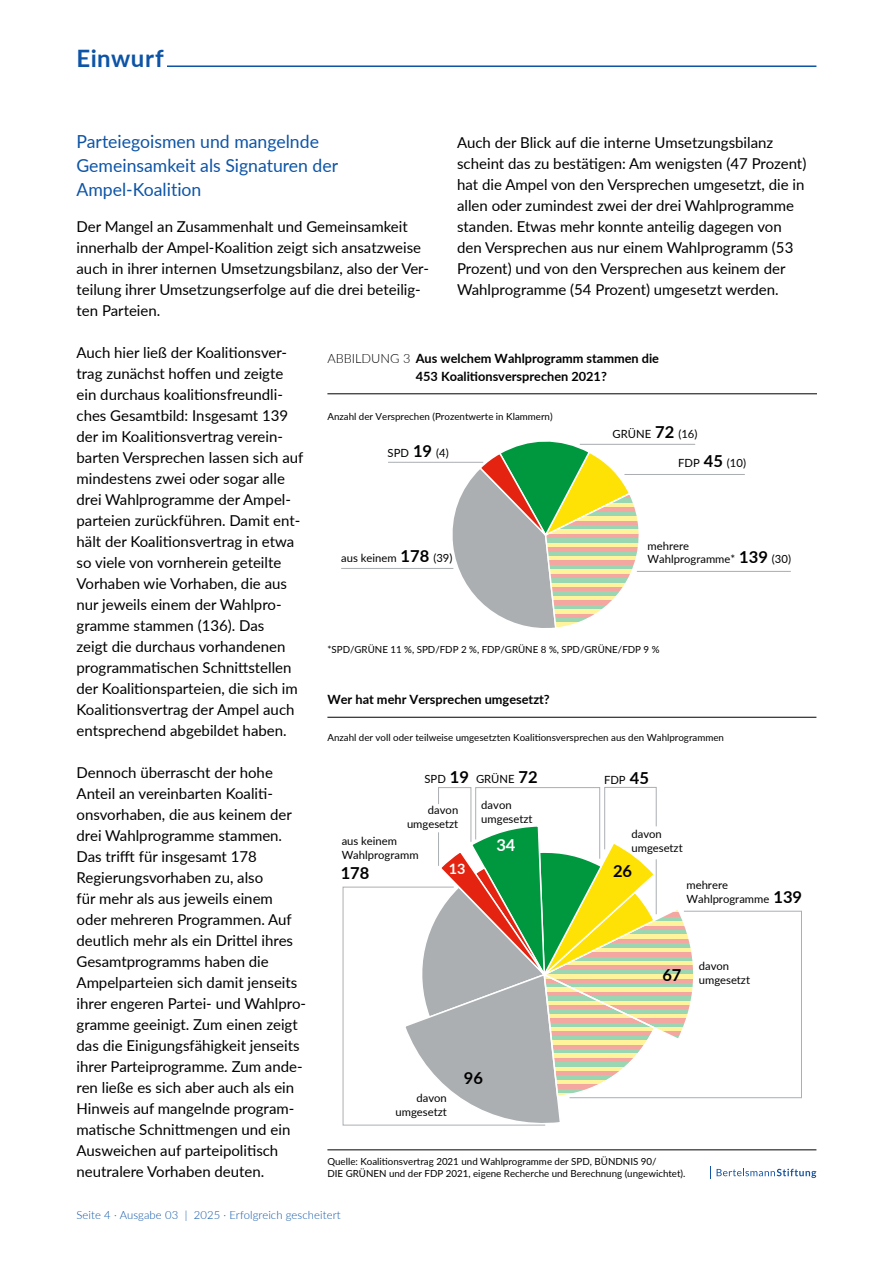
<style>
.page{position:relative;width:893px;height:1263px;background:#fff}
.page>*{position:absolute;margin:0;border:0;box-sizing:border-box;transform-origin:0 0}
.t1{font:700 24px "Lato";letter-spacing:.02em;color:#0d54a6}
.t2{font:18px/24px "Lato";color:#0d54a6}
.t3{font:700 16.5px "Lato";color:#000}
.t4{font:700 16.5px "Lato";color:#fff}
.t5{font:15px/21px "Lato";color:#000}
.t6{font:700 14.4px "Lato";color:#fff}
.t7{font:700 12.75px/18px "Lato";color:#000}
.t8{font:11.25px/13.5px "Lato";color:#000}
.t9{font:300 11.25px "Lato";letter-spacing:.01em;color:#0d54a6}
.t10{font:9.75px/11.7px "Lato";color:#000}
.s1{font-weight:300}
.s2{font-weight:700;font-size:16.5px}
</style>
<div class="page">
<hr style="left:77px;top:65px;width:739px;height:2px;background:#0d54a6">
<div style="left:77px;top:31px;width:90px;height:43px;background:#fff"></div>
<svg style="left:717px;top:1169px;width:99px;height:9px"></svg>
<svg style="left:710px;top:1166px;width:1px;height:13px"></svg>
<hr style="left:327px;top:393px;width:489px;height:1px;background:#000">
<hr style="left:327px;top:1149px;width:489px;height:1px;background:#000">
<hr style="left:388px;top:462px;width:95px;height:1px;background:#abafb2">
<hr style="left:341px;top:568px;width:112px;height:1px;background:#abafb2">
<hr style="left:580px;top:444px;width:115px;height:1px;background:#abafb2">
<hr style="left:624px;top:474px;width:121px;height:1px;background:#abafb2">
<hr style="left:637px;top:571px;width:154px;height:1px;background:#abafb2">
<hr style="left:327px;top:717px;width:489px;height:1px;background:#000">
<svg style="left:342px;top:886px;width:61px;height:240px"></svg>
<svg style="left:403px;top:787px;width:399px;height:339px"></svg>
<hr style="left:656px;top:859px;width:1px;height:55px;background:#abafb2">
<hr style="left:438px;top:832px;width:1px;height:34px;background:#abafb2">
<svg style="left:448px;top:441px;width:204px;height:187px"></svg>
<h1 class="t1" style="left:77px;top:40px;width:89px">Einwurf</h1>
<p class="t2" style="left:77px;top:129px;width:263px">Parteiegoismen und mangelnde<br>Gemeinsamkeit als Signaturen der<br>Ampel-Koalition</p>
<p class="t5" style="left:77px;top:215px;width:354px">Der Mangel an Zusammenhalt und Gemeinsamkeit innerhalb der Ampel-Koalition zeigt sich ansatzweise auch in ihrer internen Umsetzungsbilanz, also der Ver&shy;teilung ihrer Umsetzungserfolge auf die drei beteilig&shy;ten Parteien.</p>
<p class="t5" style="left:77px;top:341px;width:228px">Auch hier ließ der Koalitionsver&shy;trag zunächst hoffen und zeigte ein durchaus koalitionsfreundli&shy;ches Gesamtbild: Insgesamt 139 der im Koalitionsvertrag verein&shy;barten Versprechen lassen sich auf mindestens zwei oder sogar alle drei Wahlprogramme der Ampel&shy;parteien zurückführen. Damit ent&shy;hält der Koalitionsvertrag in etwa so viele von vornherein geteilte Vorhaben wie Vorhaben, die aus nur jeweils einem der Wahlpro&shy;gramme stammen (136). Das<br>zeigt die durchaus vorhandenen programmatischen Schnittstellen der Koalitionsparteien, die sich im Koalitionsvertrag der Ampel auch entsprechend abgebildet haben.</p>
<p class="t5" style="left:77px;top:761px;width:231px">Dennoch überrascht der hohe<br>Anteil an vereinbarten Koaliti&shy;onsvorhaben, die aus keinem der drei Wahlprogramme stammen.<br>Das trifft für insgesamt 178<br>Regierungsvorhaben zu, also<br>für mehr als aus jeweils einem oder mehreren Programmen. Auf deutlich mehr als ein Drittel ihres<br>Gesamtprogramms haben die<br>Ampelparteien sich damit jenseits ihrer engeren Partei- und Wahlpro&shy;gramme geeinigt. Zum einen zeigt das die Einigungsfähigkeit jenseits ihrer Parteiprogramme. Zum ande&shy;ren ließe es sich aber auch als ein<br>Hinweis auf mangelnde program&shy;matische Schnittmengen und ein<br>Ausweichen auf parteipolitisch neutralere Vorhaben deuten.</p>
<p class="t5" style="left:457px;top:131px;width:351px">Auch der Blick auf die interne Umsetzungsbilanz scheint das zu bestätigen: Am wenigsten (47 Prozent) hat die Ampel von den Versprechen umgesetzt, die in allen oder zumindest zwei der drei Wahlprogramme standen. Etwas mehr konnte anteilig dagegen von den Versprechen aus nur einem Wahlprogramm (53<br>Prozent) und von den Versprechen aus keinem der Wahlprogramme (54 Prozent) umgesetzt werden.</p>
<p class="t7" style="left:416px;top:349px;width:245px;text-indent:-88px"><span class="s1">ABBILDUNG 3</span> Aus welchem Wahlprogramm stammen die<br>453 Koalitionsversprechen 2021?</p>
<p class="t10" style="left:327px;top:411px;width:227px">Anzahl der Versprechen (Prozentwerte in Klammern)</p>
<p class="t8" style="left:613px;top:426px;width:86px">GRÜNE <span class="s2">72</span> (16)</p>
<p class="t8" style="left:388px;top:445px;width:63px">SPD <span class="s2">19</span> (4)</p>
<p class="t8" style="left:678px;top:456px;width:69px">FDP <span class="s2">45</span> (10)</p>
<p class="t8" style="left:341px;top:551px;width:113px">aus keinem <span class="s2">178</span> (39)</p>
<p class="t8" style="left:647px;top:538px;width:145px">mehrere<br>Wahlprogramme* <span class="s2">139</span> (30)</p>
<p class="t10" style="left:327px;top:643px;width:334px">*SPD/GRÜNE 11 %, SPD/FDP 2 %, FDP/GRÜNE 8 %, SPD/GRÜNE/FDP 9 %</p>
<p class="t7" style="left:327px;top:690px;width:224px">Wer hat mehr Versprechen umgesetzt?</p>
<p class="t10" style="left:327px;top:731px;width:398px">Anzahl der voll oder teilweise umgesetzten Koalitionsversprechen aus den Wahlprogrammen</p>
<p class="t8" style="left:476px;top:772px;width:63px">GRÜNE <span class="s2">72</span></p>
<p class="t8" style="left:425px;top:772px;width:46px">SPD <span class="s2">19</span></p>
<p class="t8" style="left:604px;top:772px;width:46px">FDP <span class="s2">45</span></p>
<p class="t8" style="left:481px;top:798px;width:53px">davon umgesetzt</p>
<p class="t8" style="left:407px;top:803px;width:53px;text-align:right">davon umgesetzt</p>
<p class="t8" style="left:631px;top:827px;width:53px">davon umgesetzt</p>
<p class="t8" style="left:342px;top:834px;width:78px">aus keinem<br>Wahlprogramm</p>
<p class="t4" style="left:496px;top:832px;width:21px">34</p>
<p class="t6" style="left:449px;top:858px;width:18px">13</p>
<p class="t3" style="left:613px;top:858px;width:21px">26</p>
<p class="t3" style="left:341px;top:861px;width:30px">178</p>
<p class="t8" style="left:686px;top:878px;width:117px">mehrere<br>Wahlprogramme <span class="s2">139</span></p>
<p class="t8" style="left:699px;top:959px;width:53px">davon umgesetzt</p>
<p class="t3" style="left:662px;top:963px;width:21px">67</p>
<p class="t3" style="left:464px;top:1065px;width:21px">96</p>
<p class="t8" style="left:396px;top:1091px;width:53px;text-align:right">davon umgesetzt</p>
<p class="t10" style="left:327px;top:1155px;width:360px">Quelle: Koalitionsvertrag 2021 und Wahlprogramme der SPD, BÜNDNIS 90/<br>DIE GRÜNEN und der FDP 2021, eigene Recherche und Berechnung (ungewichtet).</p>
<p class="t9" style="left:77px;top:1207px;width:266px">Seite 4 · Ausgabe 03 | 2025 · Erfolgreich gescheitert</p>
</div>
